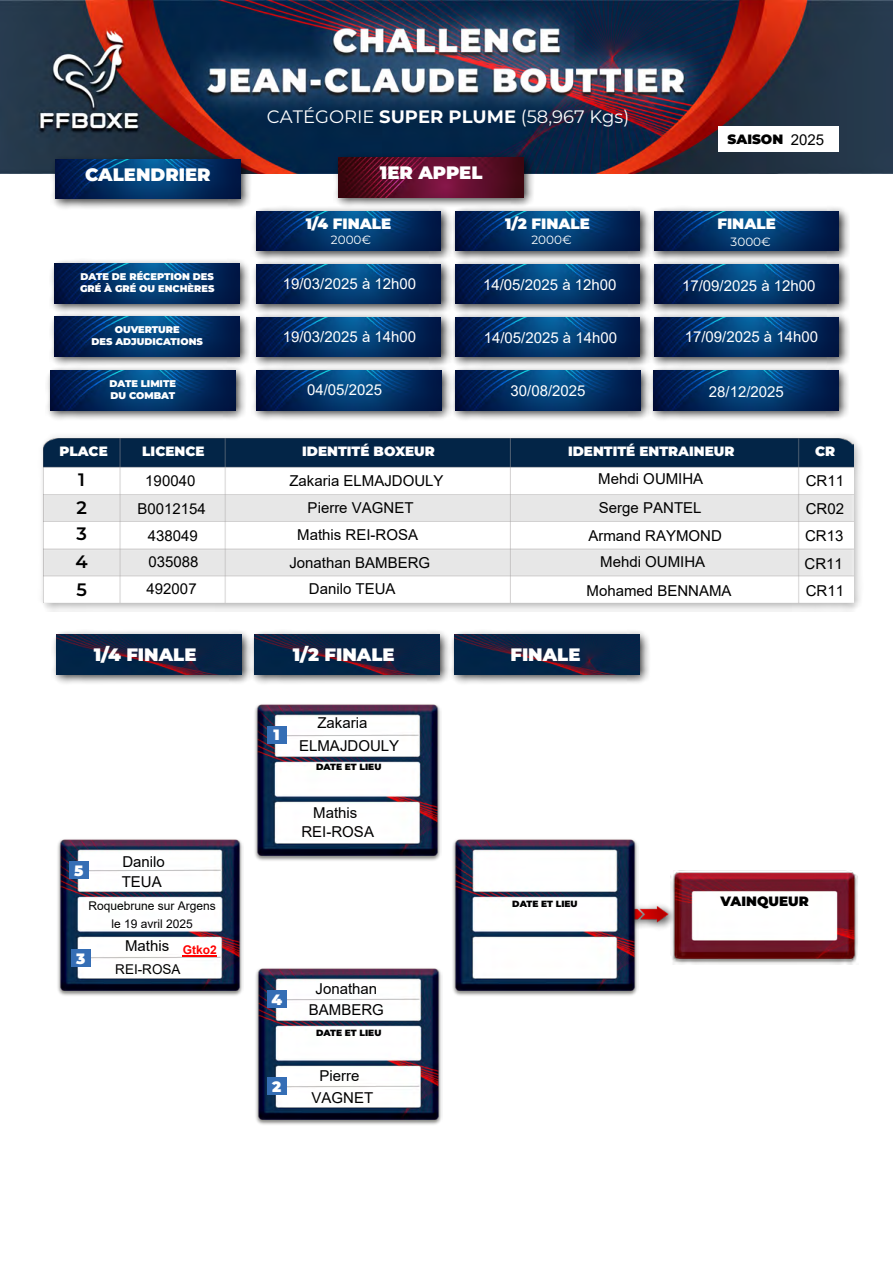
<style>
.page{position:relative;width:893px;height:1263px;background:#fff}
.page>*{position:absolute;margin:0;border:0;box-sizing:border-box;transform-origin:0 0}
.t1{font:900 18px "Montserrat";color:#fff}
.t2{font:18px "Montserrat";color:#fff}
.t3{font:600 18px/27.8px "Montserrat";color:#000}
.t4{font:15px/22.2px "Arial";color:#000}
.t5{font:15px "Arial";color:#fff}
.t6{font:900 15px "Montserrat";color:#fff}
.t7{font:15px/19.5px "Arial";color:#000;text-align:center}
.t8{font:900 13.5px "Montserrat";color:#fff}
.t9{font:900 13.5px "Montserrat";color:#000}
.t10{font:13.5px "Arial";color:#000}
.t11{font:12px/17.4px "Arial";color:#000;text-align:center}
.t12{font:12px "Montserrat";color:#fff}
.t13{font:700 12px "Arial";color:#f00}
.t14{font:900 9.75px/11.7px "Montserrat";color:#fff}
.t15{font:900 9px "Montserrat";color:#000}
.s1{font-weight:700}
</style>
<div class="page">
<img style="left:0;top:0;width:893px;height:173px">
<div style="left:719px;top:126px;width:120px;height:26px;background:#fff"></div>
<div style="left:333px;top:152px;width:202px;height:56px;background:#000;opacity:.75"></div>
<img style="left:339px;top:158px;width:185px;height:39px">
<div style="left:250px;top:258px;width:202px;height:57px;background:#000;opacity:.75"></div>
<img style="left:256px;top:264px;width:185px;height:39px">
<div style="left:250px;top:312px;width:202px;height:56px;background:#000;opacity:.75"></div>
<img style="left:256px;top:317px;width:185px;height:40px">
<div style="left:449px;top:258px;width:202px;height:57px;background:#000;opacity:.75"></div>
<img style="left:455px;top:264px;width:185px;height:39px">
<div style="left:449px;top:312px;width:202px;height:56px;background:#000;opacity:.75"></div>
<img style="left:455px;top:317px;width:185px;height:40px">
<div style="left:648px;top:258px;width:202px;height:57px;background:#000;opacity:.75"></div>
<img style="left:654px;top:264px;width:185px;height:39px">
<div style="left:648px;top:312px;width:202px;height:56px;background:#000;opacity:.75"></div>
<img style="left:654px;top:317px;width:185px;height:40px">
<div style="left:250px;top:205px;width:202px;height:57px;background:#000;opacity:.75"></div>
<img style="left:256px;top:211px;width:185px;height:39px">
<div style="left:449px;top:205px;width:202px;height:57px;background:#000;opacity:.75"></div>
<img style="left:455px;top:211px;width:185px;height:39px">
<div style="left:648px;top:205px;width:202px;height:57px;background:#000;opacity:.75"></div>
<img style="left:654px;top:211px;width:185px;height:39px">
<div style="left:50px;top:154px;width:201px;height:56px;background:#000;opacity:.75"></div>
<img style="left:55px;top:160px;width:185px;height:39px">
<div style="left:49px;top:258px;width:202px;height:56px;background:#000;opacity:.75"></div>
<img style="left:55px;top:264px;width:185px;height:39px">
<div style="left:49px;top:311px;width:202px;height:56px;background:#000;opacity:.75"></div>
<img style="left:55px;top:317px;width:185px;height:39px">
<div style="left:37px;top:432px;width:827px;height:182px;background:#000;opacity:.31"></div>
<img style="left:43px;top:438px;width:810px;height:165px">
<div style="left:51px;top:629px;width:201px;height:56px;background:#000;opacity:.75"></div>
<img style="left:56px;top:635px;width:185px;height:39px">
<div style="left:249px;top:629px;width:202px;height:56px;background:#000;opacity:.75"></div>
<img style="left:255px;top:635px;width:185px;height:39px">
<div style="left:449px;top:629px;width:201px;height:56px;background:#000;opacity:.75"></div>
<img style="left:454px;top:635px;width:185px;height:39px">
<img style="left:639px;top:905px;width:32px;height:24px">
<img style="left:57px;top:839px;width:186px;height:157px">
<img style="left:254px;top:704px;width:187px;height:157px">
<img style="left:452px;top:839px;width:187px;height:157px">
<img style="left:255px;top:968px;width:187px;height:157px">
<img style="left:671px;top:870px;width:187px;height:94px">
<div style="left:69px;top:861px;width:19px;height:18px;background:#356eb5"></div>
<div style="left:71px;top:950px;width:19px;height:17px;background:#356eb5"></div>
<div style="left:267px;top:726px;width:19px;height:17px;background:#356eb5"></div>
<div style="left:267px;top:1077px;width:19px;height:17px;background:#356eb5"></div>
<div style="left:251px;top:365px;width:202px;height:56px;background:#000;opacity:.75"></div>
<img style="left:256px;top:371px;width:185px;height:39px">
<div style="left:450px;top:365px;width:202px;height:56px;background:#000;opacity:.75"></div>
<img style="left:455px;top:371px;width:185px;height:39px">
<div style="left:45px;top:365px;width:201px;height:56px;background:#000;opacity:.75"></div>
<img style="left:50px;top:371px;width:185px;height:39px">
<div style="left:648px;top:365px;width:202px;height:56px;background:#000;opacity:.75"></div>
<img style="left:653px;top:371px;width:185px;height:39px">
<div style="left:267px;top:990px;width:19px;height:18px;background:#356eb5"></div>
<hr style="left:183px;top:956px;width:34px;height:1px;background:#f00">
<p class="t1" style="left:85px;top:161px;width:127px">CALENDRIER</p>
<p class="t14" style="left:80px;top:270px;width:136px">DATE DE RÉCEPTION DES<br>GRÉ À GRÉ OU ENCHÈRES</p>
<p class="t14" style="left:92px;top:323px;width:113px;text-align:center">OUVERTURE<br>DES ADJUDICATIONS</p>
<p class="t14" style="left:110px;top:377px;width:68px">DATE LIMITE<br>DU COMBAT</p>
<p class="t2" style="left:267px;top:104px;width:364px">CATÉGORIE <span class="s1">SUPER PLUME</span> (58,967 Kgs)</p>
<p class="t9" style="left:728px;top:129px;width:57px">SAISON</p>
<p class="t4" style="left:791px;top:128px;width:35px">2025</p>
<p class="t1" style="left:380px;top:159px;width:104px">1ER APPEL</p>
<p class="t6" style="left:306px;top:212px;width:87px">1/4 FINALE</p>
<p class="t6" style="left:505px;top:212px;width:86px">1/2 FINALE</p>
<p class="t6" style="left:717px;top:212px;width:60px">FINALE</p>
<p class="t12" style="left:331px;top:232px;width:42px">2000€</p>
<p class="t12" style="left:531px;top:232px;width:42px">2000€</p>
<p class="t12" style="left:731px;top:234px;width:42px">3000€</p>
<p class="t5" style="left:283px;top:274px;width:135px">19/03/2025 à 12h00</p>
<p class="t5" style="left:483px;top:274px;width:135px">14/05/2025 à 12h00</p>
<p class="t5" style="left:682px;top:275px;width:135px">17/09/2025 à 12h00</p>
<p class="t5" style="left:283px;top:327px;width:135px">19/03/2025 à 14h00</p>
<p class="t5" style="left:307px;top:380px;width:77px">04/05/2025</p>
<p class="t5" style="left:484px;top:327px;width:135px">14/05/2025 à 14h00</p>
<p class="t5" style="left:685px;top:327px;width:135px">17/09/2025 à 14h00</p>
<p class="t5" style="left:511px;top:380px;width:77px">30/08/2025</p>
<p class="t5" style="left:709px;top:381px;width:77px">28/12/2025</p>
<p class="t8" style="left:60px;top:441px;width:50px">PLACE</p>
<p class="t8" style="left:142px;top:441px;width:64px">LICENCE</p>
<p class="t8" style="left:302px;top:441px;width:134px">IDENTITÉ BOXEUR</p>
<p class="t8" style="left:568px;top:441px;width:168px">IDENTITÉ ENTRAINEUR</p>
<p class="t8" style="left:815px;top:441px;width:22px">CR</p>
<p class="t3" style="left:76px;top:465px;width:12px">1<br>2</p>
<p class="t3" style="left:76px;top:519px;width:14px;text-align:justify">3<br>4<br>5</p>
<p class="t4" style="left:145px;top:470px;width:52px">190040</p>
<p class="t4" style="left:289px;top:469px;width:156px">Zakaria ELMAJDOULY</p>
<p class="t4" style="left:598px;top:467px;width:107px">Mehdi OUMIHA</p>
<p class="t4" style="left:806px;top:469px;width:40px">CR11</p>
<p class="t4" style="left:137px;top:497px;width:70px">B0012154</p>
<p class="t4" style="left:308px;top:497px;width:107px">Pierre VAGNET</p>
<p class="t4" style="left:599px;top:497px;width:104px">Serge PANTEL</p>
<p class="t4" style="left:806px;top:497px;width:40px">CR02</p>
<p class="t4" style="left:148px;top:524px;width:52px">438049</p>
<p class="t4" style="left:297px;top:523px;width:122px">Mathis REI-ROSA</p>
<p class="t4" style="left:588px;top:524px;width:135px">Armand RAYMOND</p>
<p class="t4" style="left:805px;top:524px;width:40px">CR13</p>
<p class="t4" style="left:149px;top:550px;width:52px">035088</p>
<p class="t4" style="left:289px;top:552px;width:142px">Jonathan BAMBERG</p>
<p class="t4" style="left:600px;top:551px;width:107px">Mehdi OUMIHA</p>
<p class="t4" style="left:804px;top:552px;width:40px">CR11</p>
<p class="t4" style="left:147px;top:577px;width:52px">492007</p>
<p class="t4" style="left:309px;top:578px;width:88px">Danilo TEUA</p>
<p class="t4" style="left:586px;top:579px;width:147px">Mohamed BENNAMA</p>
<p class="t4" style="left:806px;top:579px;width:40px">CR11</p>
<p class="t1" style="left:94px;top:641px;width:104px">1/4 FINALE</p>
<p class="t1" style="left:293px;top:641px;width:103px">1/2 FINALE</p>
<p class="t1" style="left:510px;top:641px;width:72px">FINALE</p>
<p class="t6" style="left:74px;top:859px;width:11px">5</p>
<p class="t4" style="left:122px;top:852px;width:45px;line-height:19.6px">Danilo<br>TEUA</p>
<p class="t11" style="left:88px;top:897px;width:129px">Roquebrune sur Argens le 19 avril 2025</p>
<p class="t6" style="left:76px;top:947px;width:11px">3</p>
<p class="t4" style="left:125px;top:934px;width:46px">Mathis</p>
<p class="t10" style="left:115px;top:960px;width:67px">REI-ROSA</p>
<p class="t13" style="left:183px;top:941px;width:36px">Gtko2</p>
<p class="t6" style="left:273px;top:724px;width:8px">1</p>
<p class="t4" style="left:299px;top:712px;width:102px;text-indent:18px">Zakaria<br>ELMAJDOULY</p>
<p class="t15" style="left:316px;top:760px;width:67px">DATE ET LIEU</p>
<p class="t7" style="left:301px;top:802px;width:74px">Mathis<br>REI-ROSA</p>
<p class="t6" style="left:271px;top:988px;width:12px">4</p>
<p class="t6" style="left:272px;top:1075px;width:11px">2</p>
<p class="t4" style="left:309px;top:978px;width:77px;line-height:21px;text-align:center">Jonathan<br>BAMBERG</p>
<p class="t15" style="left:316px;top:1026px;width:67px">DATE ET LIEU</p>
<p class="t4" style="left:312px;top:1065px;width:63px;line-height:21.6px;text-align:center">Pierre<br>VAGNET</p>
<p class="t15" style="left:512px;top:897px;width:67px">DATE ET LIEU</p>
<p class="t9" style="left:721px;top:891px;width:90px">VAINQUEUR</p>
</div>
